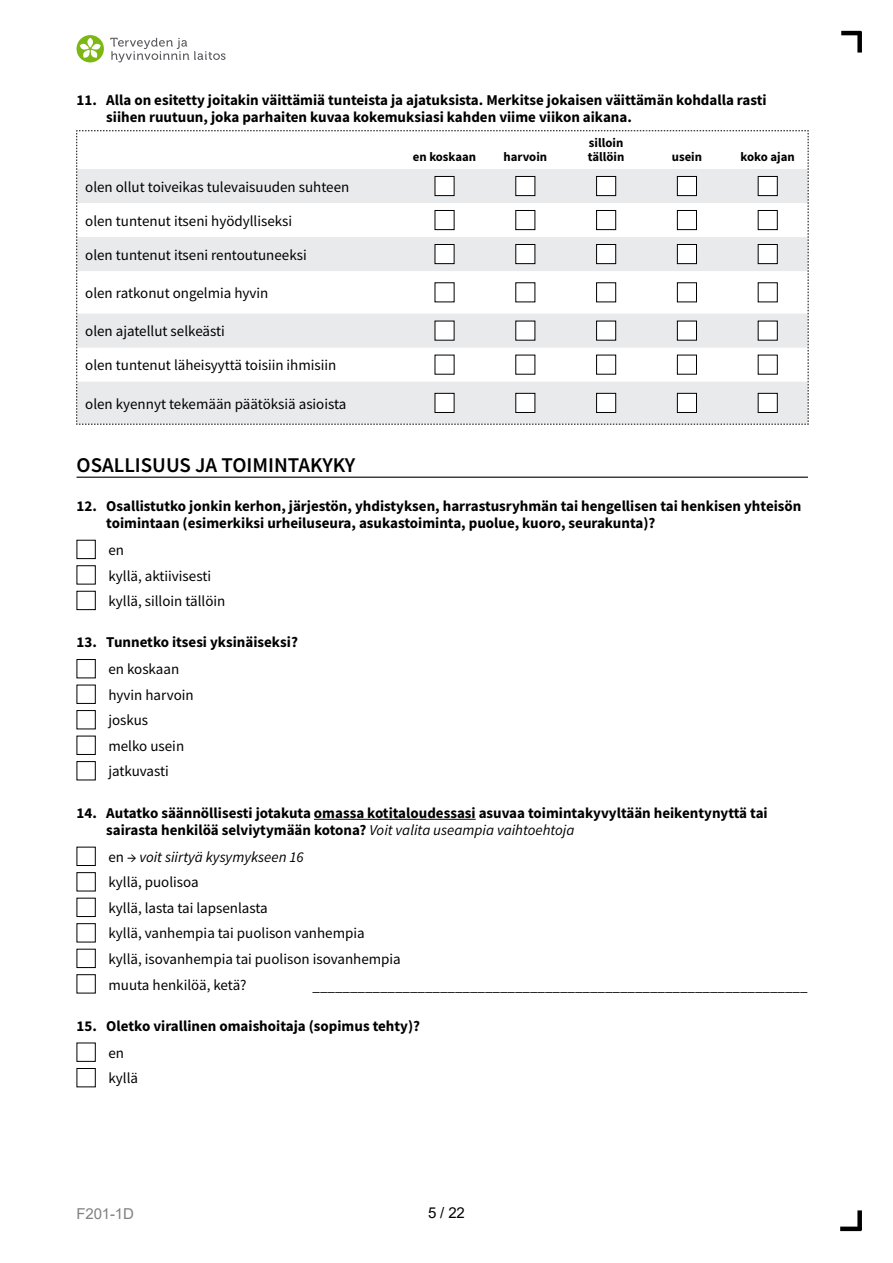
<style>
.page{position:relative;width:893px;height:1263px;background:#fff}
.page>*{position:absolute;margin:0;border:0;box-sizing:border-box;transform-origin:0 0}
.t1{font:600 21px "Source Sans Pro";color:#000}
.t2{font:700 15px/17.2px "Source Sans Pro";color:#000}
.t3{font:15px/25.5px "Source Sans Pro";color:#000}
.t4{font:15px "Arial";letter-spacing:-.01em;color:#818084}
.t5{font:15px "Arial";color:#000}
.t6{font:700 12.75px/13.5px "Source Sans Pro";color:#000}
.s1{font-weight:400;font-style:italic}
.s2{font-style:italic}
</style>
<div class="page">
<div style="left:840px;top:1226px;width:21px;height:5px;background:#000"></div>
<div style="left:857px;top:1210px;width:5px;height:20px;background:#000"></div>
<div style="left:857px;top:31px;width:5px;height:22px;background:#000"></div>
<hr style="left:841px;top:31px;width:20px;height:4px;background:#000">
<div style="left:77px;top:35px;width:27px;height:27px;background:#7db713;border-radius:50%"></div>
<svg style="left:80px;top:38px;width:21px;height:20px"></svg>
<svg style="left:110px;top:38px;width:116px;height:24px"></svg>
<hr style="left:77px;top:477px;width:731px;height:1px;background:#000">
<hr style="left:314px;top:819px;width:162px;height:1px;background:#000">
<svg style="left:76px;top:130px;width:733px;height:295px"></svg>
<div style="left:435px;top:176px;width:19px;height:20px;background:#fff"></div>
<div style="left:435px;top:176px;width:19px;height:20px;border:1px solid #000"></div>
<div style="left:516px;top:176px;width:19px;height:20px;background:#fff"></div>
<div style="left:515px;top:176px;width:20px;height:20px;border:1px solid #000"></div>
<div style="left:597px;top:176px;width:19px;height:20px;background:#fff"></div>
<div style="left:596px;top:176px;width:20px;height:20px;border:1px solid #000"></div>
<div style="left:677px;top:176px;width:19px;height:20px;background:#fff"></div>
<div style="left:677px;top:176px;width:20px;height:20px;border:1px solid #000"></div>
<div style="left:758px;top:176px;width:19px;height:20px;background:#fff"></div>
<div style="left:758px;top:176px;width:20px;height:20px;border:1px solid #000"></div>
<div style="left:435px;top:210px;width:19px;height:20px;background:#fff"></div>
<div style="left:435px;top:210px;width:19px;height:20px;border:1px solid #000"></div>
<div style="left:516px;top:210px;width:19px;height:20px;background:#fff"></div>
<div style="left:515px;top:210px;width:20px;height:20px;border:1px solid #000"></div>
<div style="left:597px;top:210px;width:19px;height:20px;background:#fff"></div>
<div style="left:596px;top:210px;width:20px;height:20px;border:1px solid #000"></div>
<div style="left:677px;top:210px;width:19px;height:20px;background:#fff"></div>
<div style="left:677px;top:210px;width:20px;height:20px;border:1px solid #000"></div>
<div style="left:758px;top:210px;width:19px;height:20px;background:#fff"></div>
<div style="left:758px;top:210px;width:20px;height:20px;border:1px solid #000"></div>
<div style="left:435px;top:244px;width:19px;height:20px;background:#fff"></div>
<div style="left:435px;top:244px;width:19px;height:20px;border:1px solid #000"></div>
<div style="left:516px;top:244px;width:19px;height:20px;background:#fff"></div>
<div style="left:515px;top:244px;width:20px;height:20px;border:1px solid #000"></div>
<div style="left:597px;top:244px;width:19px;height:20px;background:#fff"></div>
<div style="left:596px;top:244px;width:20px;height:20px;border:1px solid #000"></div>
<div style="left:677px;top:244px;width:19px;height:20px;background:#fff"></div>
<div style="left:677px;top:244px;width:20px;height:20px;border:1px solid #000"></div>
<div style="left:758px;top:244px;width:19px;height:20px;background:#fff"></div>
<div style="left:758px;top:244px;width:20px;height:20px;border:1px solid #000"></div>
<div style="left:435px;top:283px;width:19px;height:19px;background:#fff"></div>
<div style="left:516px;top:283px;width:19px;height:19px;background:#fff"></div>
<div style="left:597px;top:283px;width:19px;height:19px;background:#fff"></div>
<div style="left:596px;top:282px;width:20px;height:20px;border:1px solid #000"></div>
<div style="left:677px;top:283px;width:19px;height:19px;background:#fff"></div>
<div style="left:677px;top:282px;width:20px;height:20px;border:1px solid #000"></div>
<div style="left:758px;top:283px;width:19px;height:19px;background:#fff"></div>
<div style="left:435px;top:321px;width:19px;height:19px;background:#fff"></div>
<div style="left:516px;top:321px;width:19px;height:19px;background:#fff"></div>
<div style="left:597px;top:321px;width:19px;height:19px;background:#fff"></div>
<div style="left:596px;top:321px;width:20px;height:20px;border:1px solid #000"></div>
<div style="left:677px;top:321px;width:19px;height:19px;background:#fff"></div>
<div style="left:677px;top:321px;width:20px;height:20px;border:1px solid #000"></div>
<div style="left:758px;top:321px;width:19px;height:19px;background:#fff"></div>
<div style="left:435px;top:355px;width:19px;height:19px;background:#fff"></div>
<div style="left:516px;top:355px;width:19px;height:19px;background:#fff"></div>
<div style="left:597px;top:355px;width:19px;height:19px;background:#fff"></div>
<div style="left:596px;top:355px;width:20px;height:20px;border:1px solid #000"></div>
<div style="left:677px;top:355px;width:19px;height:19px;background:#fff"></div>
<div style="left:677px;top:355px;width:20px;height:20px;border:1px solid #000"></div>
<div style="left:758px;top:355px;width:19px;height:19px;background:#fff"></div>
<div style="left:435px;top:393px;width:19px;height:19px;background:#fff"></div>
<div style="left:435px;top:393px;width:19px;height:20px;border:1px solid #000"></div>
<div style="left:516px;top:393px;width:19px;height:19px;background:#fff"></div>
<div style="left:515px;top:393px;width:20px;height:20px;border:1px solid #000"></div>
<div style="left:597px;top:393px;width:19px;height:19px;background:#fff"></div>
<div style="left:596px;top:393px;width:20px;height:20px;border:1px solid #000"></div>
<div style="left:677px;top:393px;width:19px;height:19px;background:#fff"></div>
<div style="left:677px;top:393px;width:20px;height:20px;border:1px solid #000"></div>
<div style="left:758px;top:393px;width:19px;height:19px;background:#fff"></div>
<div style="left:758px;top:393px;width:20px;height:20px;border:1px solid #000"></div>
<div style="left:77px;top:540px;width:19px;height:19px;border:1px solid #000"></div>
<div style="left:77px;top:565px;width:19px;height:19px;border:1px solid #000"></div>
<div style="left:77px;top:591px;width:19px;height:19px;border:1px solid #000"></div>
<div style="left:77px;top:659px;width:19px;height:19px;border:1px solid #000"></div>
<div style="left:77px;top:685px;width:19px;height:19px;border:1px solid #000"></div>
<div style="left:77px;top:710px;width:19px;height:19px;border:1px solid #000"></div>
<div style="left:77px;top:736px;width:19px;height:19px;border:1px solid #000"></div>
<div style="left:77px;top:761px;width:19px;height:19px;border:1px solid #000"></div>
<div style="left:77px;top:847px;width:19px;height:19px;border:1px solid #000"></div>
<div style="left:77px;top:872px;width:19px;height:19px;border:1px solid #000"></div>
<div style="left:77px;top:898px;width:19px;height:19px;border:1px solid #000"></div>
<div style="left:77px;top:923px;width:19px;height:19px;border:1px solid #000"></div>
<div style="left:77px;top:949px;width:19px;height:19px;border:1px solid #000"></div>
<div style="left:77px;top:974px;width:19px;height:19px;border:1px solid #000"></div>
<div style="left:77px;top:1042px;width:19px;height:20px;border:1px solid #000"></div>
<div style="left:77px;top:1068px;width:19px;height:19px;border:1px solid #000"></div>
<p class="t2" style="left:106px;top:91px;width:662px;text-indent:-30px">11. Alla on esitetty joitakin väittämiä tunteista ja ajatuksista. Merkitse jokaisen väittämän kohdalla rasti siihen ruutuun, joka parhaiten kuvaa kokemuksiasi kahden viime viikon aikana.</p>
<p class="t6" style="left:413px;top:149px;width:65px">en koskaan</p>
<p class="t6" style="left:503px;top:149px;width:45px">harvoin</p>
<p class="t6" style="left:588px;top:136px;width:38px">silloin tällöin</p>
<p class="t6" style="left:672px;top:149px;width:32px">usein</p>
<p class="t6" style="left:741px;top:149px;width:56px">koko ajan</p>
<p class="t3" style="left:85px;top:174px;width:266px">olen ollut toiveikas tulevaisuuden suhteen</p>
<p class="t3" style="left:85px;top:208px;width:209px">olen tuntenut itseni hyödylliseksi</p>
<p class="t3" style="left:85px;top:242px;width:223px">olen tuntenut itseni rentoutuneeksi</p>
<p class="t3" style="left:85px;top:280px;width:185px">olen ratkonut ongelmia hyvin</p>
<p class="t3" style="left:85px;top:318px;width:141px">olen ajatellut selkeästi</p>
<p class="t3" style="left:85px;top:352px;width:253px">olen tuntenut läheisyyttä toisiin ihmisiin</p>
<p class="t3" style="left:85px;top:391px;width:263px">olen kyennyt tekemään päätöksiä asioista</p>
<h1 class="t1" style="left:77px;top:452px;width:280px">OSALLISUUS JA TOIMINTAKYKY</h1>
<p class="t2" style="left:106px;top:497px;width:697px;text-indent:-30px">12. Osallistutko jonkin kerhon, järjestön, yhdistyksen, harrastusryhmän tai hengellisen tai henkisen yhteisön toimintaan (esimerkiksi urheiluseura, asukastoiminta, puolue, kuoro, seurakunta)?</p>
<p class="t3" style="left:108px;top:537px;width:119px">en<br>kyllä, aktiivisesti kyllä, silloin tällöin</p>
<p class="t2" style="left:77px;top:634px;width:223px">13. Tunnetko itsesi yksinäiseksi?</p>
<p class="t3" style="left:108px;top:656px;width:87px">en koskaan hyvin harvoin joskus<br>melko usein jatkuvasti</p>
<p class="t2" style="left:106px;top:804px;width:663px;text-indent:-30px">14. Autatko säännöllisesti jotakuta omassa kotitaloudessasi asuvaa toimintakyvyltään heikentynyttä tai sairasta henkilöä selviytymään kotona? <span class="s1">Voit valita useampia vaihtoehtoja</span></p>
<p class="t3" style="left:108px;top:844px;width:294px">en → <span class="s2">voit siirtyä kysymykseen 16<br></span>kyllä, puolisoa<br>kyllä, lasta tai lapsenlasta<br>kyllä, vanhempia tai puolison vanhempia kyllä, isovanhempia tai puolison isovanhempia muuta henkilöä, ketä?</p>
<p class="t3" style="left:313px;top:973px;width:496px">__________________________________________________________________</p>
<p class="t2" style="left:77px;top:1017px;width:345px">15. Oletko virallinen omaishoitaja (sopimus tehty)?</p>
<p class="t3" style="left:108px;top:1040px;width:31px">en kyllä</p>
<p class="t4" style="left:77px;top:1203px;width:59px">F201-1D</p>
<p class="t5" style="left:428px;top:1203px;width:38px">5 / 22</p>
</div>
